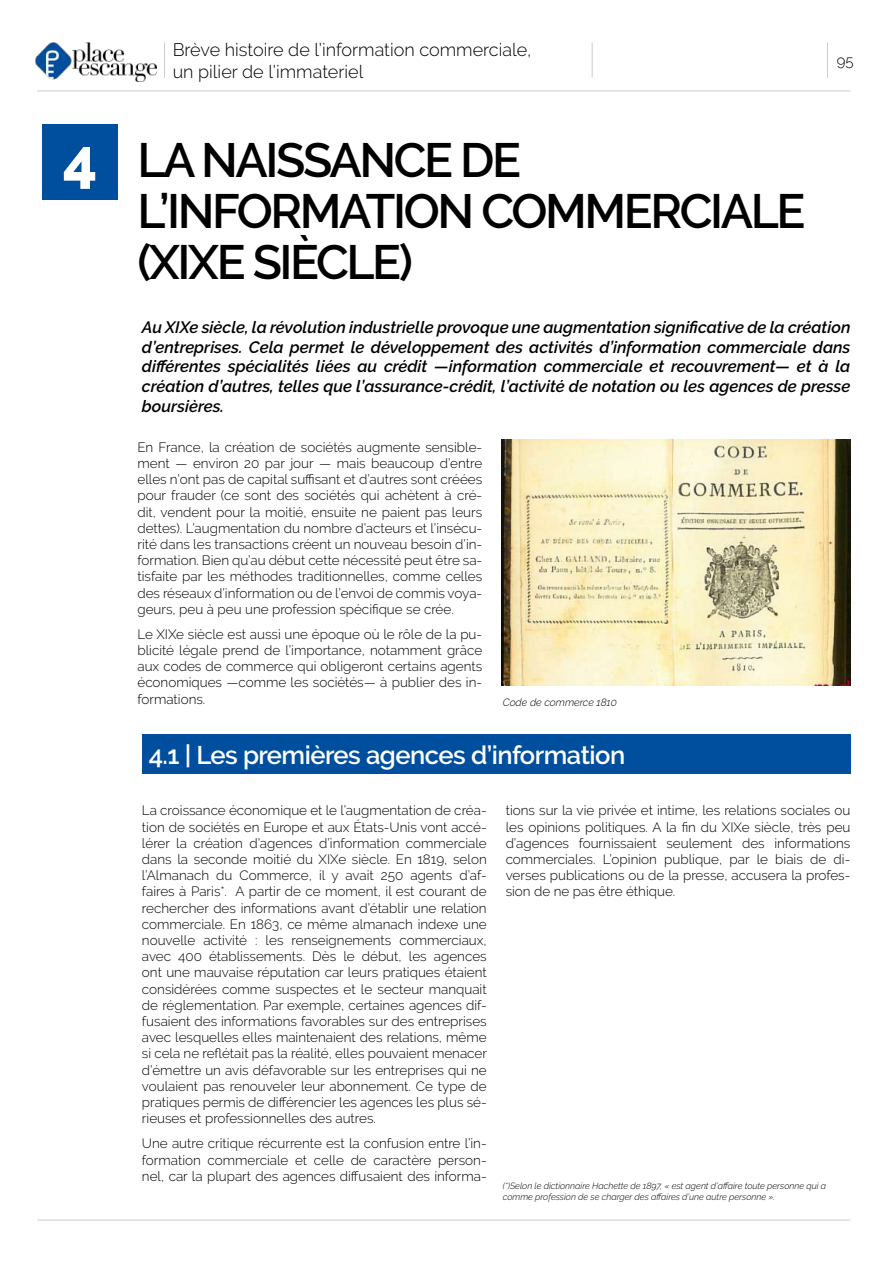
<style>
.page{position:relative;width:893px;height:1263px;background:#fff}
.page>*{position:absolute;margin:0;border:0;box-sizing:border-box;transform-origin:0 0}
.t1{font:800 60px "Raleway";color:#fff}
.t2{font:600 48px/51px "Raleway";letter-spacing:-.05em;color:#000}
.t3{font:600 25.5px "Raleway";letter-spacing:-.02em;color:#fff}
.t4{font:300 18px/21.6px "Raleway";color:#000}
.t5{font:italic 600 16.5px/19.8px "Raleway";color:#000;text-align:justify}
.t6{font:300 15px "Raleway";color:#000}
.t7{font:300 13.5px/16.2px "Raleway";color:#000;text-align:justify}
.t8{font:italic 300 10.5px "Raleway";color:#000}
.t9{font:italic 300 9px/10.8px "Raleway";color:#000}
</style>
<div class="page">
<hr style="left:37px;top:1220px;width:813px;height:1px;background:#ccc">
<img style="left:36px;top:43px;width:120px;height:38px">
<hr style="left:164px;top:43px;width:1px;height:35px;background:#ccc">
<hr style="left:592px;top:43px;width:1px;height:35px;background:#ccc">
<hr style="left:827px;top:43px;width:1px;height:35px;background:#ccc">
<hr style="left:37px;top:91px;width:813px;height:1px;background:#ccc">
<div style="left:43px;top:125px;width:75px;height:75px;background:#004f9f"></div>
<img style="left:501px;top:439px;width:349px;height:246px">
<div style="left:142px;top:735px;width:708px;height:39px;background:#004f9f"></div>
<h1 class="t1" style="left:63px;top:126px;width:36px">4</h1>
<h3 class="t4" style="left:173px;top:39px;width:360px">Brève histoire de l’information commerciale, un pilier de l’immateriel</h3>
<h2 class="t2" style="left:137px;top:135px;width:669px">LA NAISSANCE DE<br>L’INFORMATION COMMERCIALE (XIXE SIÈCLE)</h2>
<p class="t6" style="left:837px;top:52px;width:18px">95</p>
<p class="t5" style="left:142px;top:317px;width:710px">Au XIXe siècle, la révolution industrielle provoque une augmentation significative de la création d’entreprises. Cela permet le développement des activités d’information commerciale dans différentes spécialités liées au crédit —information commerciale et recouvrement— et à la création d’autres, telles que l’assurance-crédit, l’activité de notation ou les agences de presse boursières.</p>
<p class="t7" style="left:137px;top:439px;width:346px">En France, la création de sociétés augmente sensible&shy;ment — environ 20 par jour — mais beaucoup d’entre elles n’ont pas de capital suffisant et d’autres sont créées pour frauder (ce sont des sociétés qui achètent à cré&shy;dit, vendent pour la moitié, ensuite ne paient pas leurs dettes). L’augmentation du nombre d’acteurs et l’insécu&shy;rité dans les transactions créent un nouveau besoin d’in&shy;formation. Bien qu’au début cette nécessité peut être sa&shy;tisfaite par les méthodes traditionnelles, comme celles des réseaux d’information ou de l’envoi de commis voya&shy;geurs, peu à peu une profession spécifique se crée.</p>
<p class="t7" style="left:137px;top:626px;width:346px">Le XIXe siècle est aussi une époque où le rôle de la pu&shy;blicité légale prend de l’importance, notamment grâce aux codes de commerce qui obligeront certains agents économiques —comme les sociétés— à publier des in&shy;formations.</p>
<p class="t8" style="left:503px;top:696px;width:116px">Code de commerce 1810</p>
<h3 class="t3" style="left:149px;top:740px;width:478px">4.1 | Les premières agences d’information</h3>
<p class="t7" style="left:142px;top:802px;width:347px">La croissance économique et le l’augmentation de créa&shy;tion de sociétés en Europe et aux États-Unis vont accé&shy;lérer la création d’agences d’information commerciale dans la seconde moitié du XIXe siècle. En 1819, selon l’Almanach du Commerce, il y avait 250 agents d’af&shy;faires à Paris*. A partir de ce moment, il est courant de rechercher des informations avant d’établir une relation commerciale. En 1863, ce même almanach indexe une nouvelle activité : les renseignements commerciaux, avec 400 établissements. Dès le début, les agences ont une mauvaise réputation car leurs pratiques étaient considérées comme suspectes et le secteur manquait de réglementation. Par exemple, certaines agences dif&shy;fusaient des informations favorables sur des entreprises avec lesquelles elles maintenaient des relations, même si cela ne reflétait pas la réalité, elles pouvaient menacer d’émettre un avis défavorable sur les entreprises qui ne voulaient pas renouveler leur abonnement. Ce type de pratiques permis de différencier les agences les plus sé&shy;rieuses et professionnelles des autres.</p>
<p class="t7" style="left:142px;top:1135px;width:346px">Une autre critique récurrente est la confusion entre l’in&shy;formation commerciale et celle de caractère person&shy;nel, car la plupart des agences diffusaient des informa-</p>
<p class="t7" style="left:506px;top:802px;width:346px">tions sur la vie privée et intime, les relations sociales ou les opinions politiques. A la fin du XIXe siècle, très peu d’agences fournissaient seulement des informations commerciales. L’opinion publique, par le biais de di&shy;verses publications ou de la presse, accusera la profes&shy;sion de ne pas être éthique.</p>
<p class="t9" style="left:503px;top:1181px;width:325px">(*)Selon le dictionnaire Hachette de 1897, « est agent d’affaire toute personne qui a comme profession de se charger des affaires d’une autre personne ».</p>
</div>
